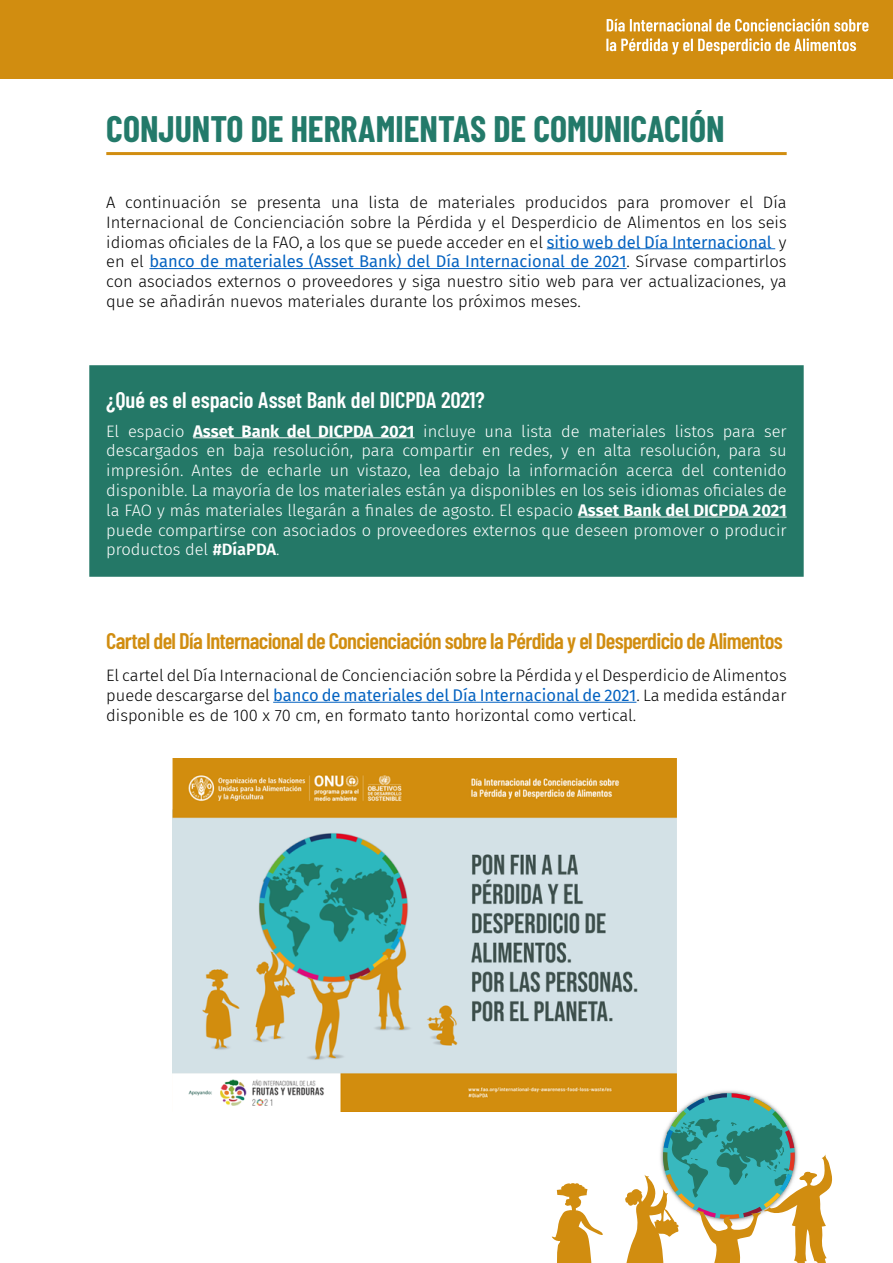
<style>
.page{position:relative;width:893px;height:1263px;background:#fff}
.page>*{position:absolute;margin:0;border:0;box-sizing:border-box;transform-origin:0 0}
.t1{font:700 36px "Barlow Condensed";color:#237a6a}
.t2{font:600 22.5px "Barlow Condensed";letter-spacing:-.03em;color:#d18d10}
.t3{font:600 22.5px "Barlow Condensed";color:#fff}
.t4{font:300 16.5px/19.8px "Fira Sans";color:#000;text-align:justify}
.t5{font:300 16.5px/19.8px "Fira Sans";color:#fff;text-align:justify}
.s1{font-weight:400;color:#0563c1}
.s2{font-weight:700}
.s3{font-weight:600}
</style>
<div class="page">
<img style="left:676px;top:1087px;width:71px;height:6px">
<div style="left:0;top:0;width:893px;height:79px;background:#d18d10"></div>
<svg style="left:552px;top:1183px;width:51px;height:80px"></svg>
<svg style="left:625px;top:1093px;width:207px;height:170px"></svg>
<svg style="left:607px;top:19px;width:261px;height:13px"></svg>
<svg style="left:606px;top:38px;width:250px;height:17px"></svg>
<hr style="left:106px;top:152px;width:681px;height:3px;background:#d18d10">
<hr style="left:547px;top:248px;width:228px;height:1px;background:#0563c1">
<hr style="left:149px;top:268px;width:478px;height:1px;background:#0563c1">
<div style="left:89px;top:365px;width:715px;height:212px;background:#247867"></div>
<hr style="left:193px;top:437px;width:222px;height:1px;background:#fff">
<hr style="left:578px;top:517px;width:209px;height:1px;background:#fff">
<hr style="left:273px;top:702px;width:363px;height:1px;background:#0563c1">
<img style="left:172px;top:759px;width:504px;height:353px">
<h1 class="t1" style="left:106px;top:107px;width:620px">CONJUNTO DE HERRAMIENTAS DE COMUNICACIÓN</h1>
<p class="t4" style="left:106px;top:192px;width:682px">A continuación se presenta una lista de materiales producidos para promover el Día Internacional de Concienciación sobre la Pérdida y el Desperdicio de Alimentos en los seis idiomas oficiales de la FAO, a los que se puede acceder en el <span class="s1">sitio web del Día Internacional</span> y en el <span class="s1">banco de materiales (Asset Bank) del Día Internacional de 2021</span>. Sírvase compartirlos con asociados externos o proveedores y siga nuestro sitio web para ver actualizaciones, ya que se añadirán nuevos materiales durante los próximos meses.</p>
<h2 class="t3" style="left:106px;top:386px;width:380px">¿Qué es el espacio Asset Bank del DICPDA 2021?</h2>
<p class="t5" style="left:106px;top:421px;width:682px">El espacio <span class="s2">Asset Bank del DICPDA 2021</span> incluye una lista de materiales listos para ser descargados en baja resolución, para compartir en redes, y en alta resolución, para su impresión. Antes de echarle un vistazo, lea debajo la información acerca del contenido disponible. La mayoría de los materiales están ya disponibles en los seis idiomas oficiales de la FAO y más materiales llegarán a finales de agosto. El espacio <span class="s2">Asset Bank del DICPDA 2021 </span>puede compartirse con asociados o proveedores externos que deseen promover o producir productos del <span class="s3">#DíaPDA</span>.</p>
<h2 class="t2" style="left:106px;top:626px;width:678px">Cartel del Día Internacional de Concienciación sobre la Pérdida y el Desperdicio de Alimentos</h2>
<p class="t4" style="left:106px;top:665px;width:682px">El cartel del Día Internacional de Concienciación sobre la Pérdida y el Desperdicio de Alimentos puede descargarse del <span class="s1">banco de materiales del Día Internacional de 2021</span>. La medida estándar disponible es de 100 x 70 cm, en formato tanto horizontal como vertical.</p>
</div>
